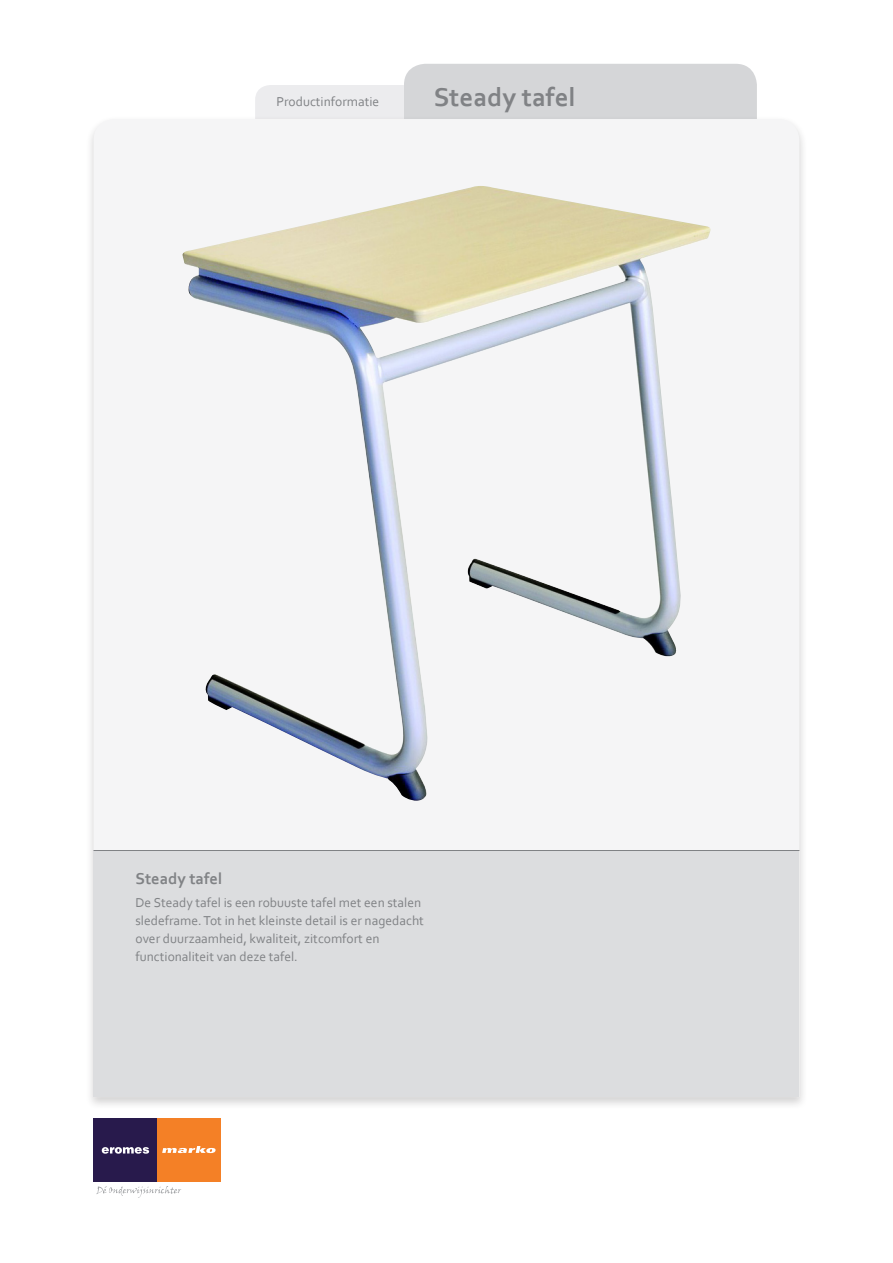
<style>
.page{position:relative;width:893px;height:1263px;background:#fff}
.page>*{position:absolute;margin:0;border:0;box-sizing:border-box;transform-origin:0 0}
.kop{font:700 27px "Corbel";color:#808285}
.tussenkopje_bold{font:700 16.5px "Corbel";color:#808285}
.body_LL{font:13.5px/18px "Corbel";color:#808285}
</style>
<div class="page">
<svg style="left:255px;top:64px;width:502px;height:51px;background:#dedfe0"></svg>
<div style="left:85px;top:115px;width:723px;height:995px;background:#231f20;opacity:.2"></div>
<div style="left:94px;top:119px;width:705px;height:731px;background:#f5f5f6"></div>
<div style="left:94px;top:850px;width:705px;height:247px;background:#dcdddf"></div>
<hr style="left:94px;top:850px;width:705px;height:1px;background:#808285">
<img style="left:181px;top:186px;width:529px;height:615px">
<div style="left:157px;top:1118px;width:64px;height:64px;background:#f48026"></div>
<svg style="left:162px;top:1146px;width:54px;height:7px"></svg>
<div style="left:94px;top:1118px;width:63px;height:64px;background:#281a4c"></div>
<svg style="left:102px;top:1147px;width:47px;height:7px"></svg>
<svg style="left:97px;top:1186px;width:84px;height:12px"></svg>
<p class="body_LL" style="left:276px;top:92px;width:104px">Productinformatie</p>
<p class="kop" style="left:434px;top:81px;width:143px">Steady tafel</p>
<p class="tussenkopje_bold" style="left:136px;top:868px;width:88px">Steady tafel</p>
<p class="body_LL" style="left:136px;top:893px;width:290px">De Steady tafel is een robuuste tafel met een stalen sledeframe. Tot in het kleinste detail is er nagedacht over duurzaamheid, kwaliteit, zitcomfort en functionaliteit van deze tafel.</p>
</div>
